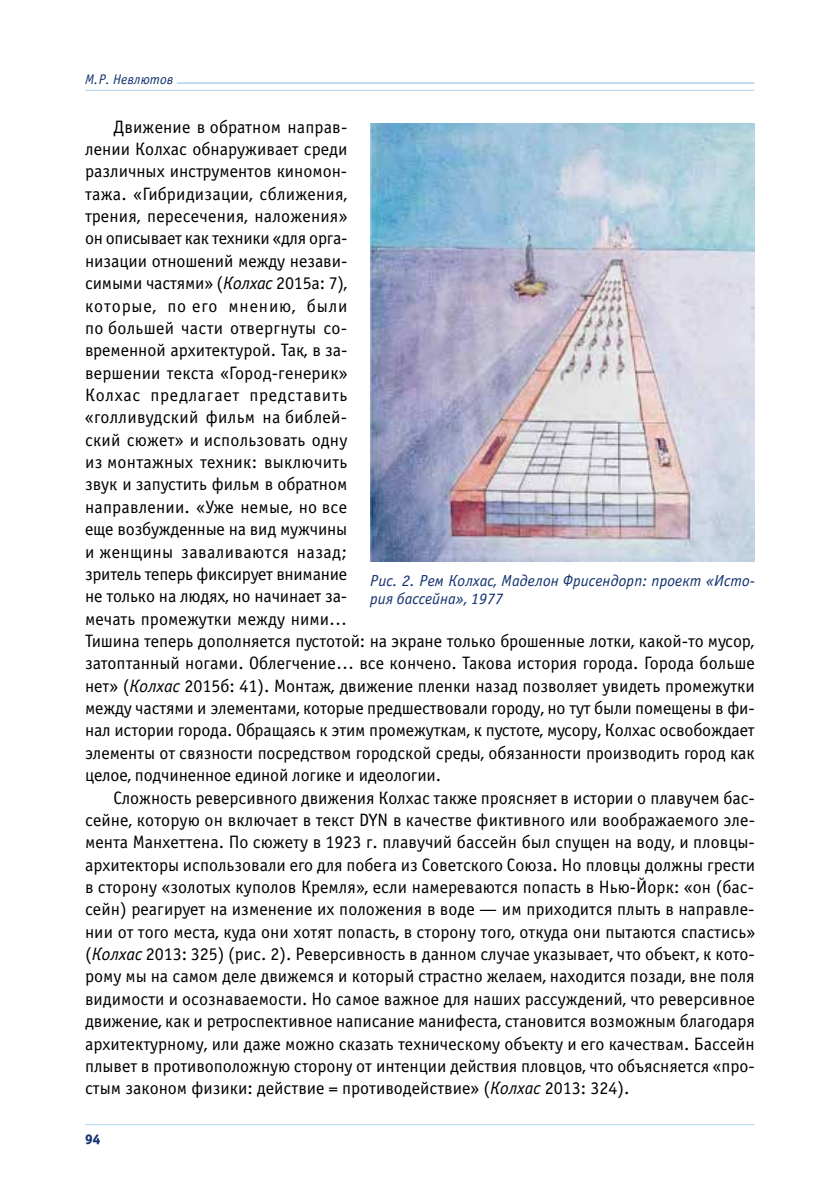
<style>
.page{position:relative;width:840px;height:1191px;background:#fff}
.page>*{position:absolute;margin:0;border:0;box-sizing:border-box;transform-origin:0 0}
.t1{font:18px/22.4px "Officina Sans C";color:#000}
.t2{font:italic 16px/18px "Officina Sans C";letter-spacing:.005em;color:#12316e}
.t3{font:italic 14px "Officina Sans C";color:#12316e}
.t4{font:14px "Officina Sans Extra Bold C";color:#12316e}
.s1{font-style:italic}
</style>
<div class="page">
<img style="left:370px;top:123px;width:384px;height:438px">
<hr style="left:85px;top:90px;width:668px;height:1px;background:#add1ef">
<hr style="left:177px;top:82px;width:576px;height:2px;background:#add1ef">
<hr style="left:85px;top:1124px;width:668px;height:1px;background:#add1ef">
<p class="t3" style="left:85px;top:72px;width:90px">М. Р. Невлютов</p>
<p class="t1" style="left:85px;top:116px;width:671px;text-indent:28px">Движение в обратном направ-<br>лении Колхас обнаруживает среди<br>различных инструментов киномон-<br>тажа. «Гибридизации, сближения,<br>трения, пересечения, наложения»<br>он описывает как техники «для орга-<br>низации отношений между незави-<br>симыми частями» (<span class="s1">Колхас</span> 2015а: 7),<br>которые, по его мнению, были<br>по большей части отвергнуты со-<br>временной архитектурой. Так, в за-<br>вершении текста «Город-генерик»<br>Колхас предлагает представить<br>«голливудский фильм на библей-<br>ский сюжет» и использовать одну<br>из монтажных техник: выключить<br>звук и запустить фильм в обратном<br>направлении. «Уже немые, но все<br>еще возбужденные на вид мужчины<br>и женщины заваливаются назад;<br>зритель теперь фиксирует внимание<br>не только на людях, но начинает за-<br>мечать промежутки между ними…<br>Тишина теперь дополняется пустотой: на экране только брошенные лотки, какой-то мусор, затоптанный ногами. Облегчение… все кончено. Такова история города. Города больше нет» (<span class="s1">Колхас</span> 2015б: 41). Монтаж, движение пленки назад позволяет увидеть промежутки между частями и элементами, которые предшествовали городу, но тут были помещены в фи&shy;нал истории города. Обращаясь к этим промежуткам, к пустоте, мусору, Колхас освобождает элементы от связности посредством городской среды, обязанности производить город как целое, подчиненное единой логике и идеологии.</p>
<p class="t1" style="left:85px;top:786px;width:671px;text-align:justify;text-indent:28px">Сложность реверсивного движения Колхас также проясняет в истории о плавучем бас&shy;сейне, которую он включает в текст DYN в качестве фиктивного или воображаемого эле&shy;мента Манхеттена. По сюжету в 1923 г. плавучий бассейн был спущен на воду, и пловцы&shy;архитекторы использовали его для побега из Советского Союза. Но пловцы должны грести в сторону «золотых куполов Кремля», если намереваются попасть в Нью-Йорк: «он (бас&shy;сейн) реагирует на изменение их положения в воде — им приходится плыть в направле&shy;нии от того места, куда они хотят попасть, в сторону того, откуда они пытаются спастись» (<span class="s1">Колхас</span> 2013: 325) (рис. 2). Реверсивность в данном случае указывает, что объект, к кото&shy;рому мы на самом деле движемся и который страстно желаем, находится позади, вне поля видимости и осознаваемости. Но самое важное для наших рассуждений, что реверсивное движение, как и ретроспективное написание манифеста, становится возможным благодаря архитектурному, или даже можно сказать техническому объекту и его качествам. Бассейн плывет в противоположную сторону от интенции действия пловцов, что объясняется «про&shy;стым законом физики: действие = противодействие» (<span class="s1">Колхас</span> 2013: 324).</p>
<p class="t2" style="left:370px;top:572px;width:386px">Рис. 2. Рем Колхас, Маделон Фрисендорп: проект «Исто&shy;рия бассейна», 1977</p>
<p class="t4" style="left:85px;top:1130px;width:17px">94</p>
</div>
